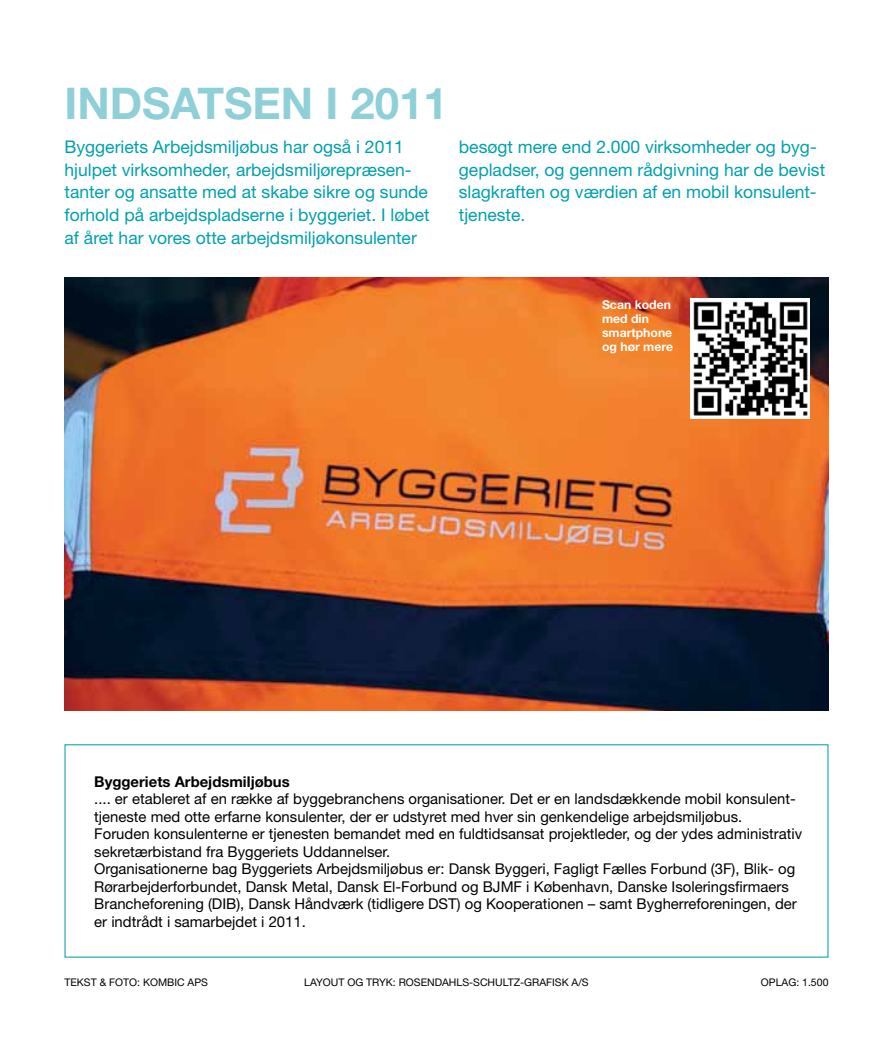
<style>
.page{position:relative;width:893px;height:1042px;background:#fff}
.page>*{position:absolute;margin:0;border:0;box-sizing:border-box;transform-origin:0 0}
.t1{font:700 43.75px "Helvetica Neue";color:#8fcfd8}
.t2{font:17.5px/22.8px "Helvetica Neue";color:#00a0af}
.t3{font:14.88px/17.5px "Helvetica Neue";color:#000}
.t4{font:700 14.88px "Helvetica Neue";color:#000}
.t5{font:700 12.25px/14px "Helvetica Neue";color:#fff}
.t6{font:10.5px "Helvetica Neue";color:#000}
</style>
<div class="page">
<img style="left:64px;top:278px;width:764px;height:433px">
<img style="left:691px;top:299px;width:119px;height:119px">
<h1 class="t1" style="left:64px;top:76px;width:385px">Indsatsen i 2011</h1>
<p class="t2" style="left:64px;top:135px;width:367px">Byggeriets Arbejdsmiljøbus har også i 2011 hjulpet virksomheder, arbejdsmiljørepræsen&shy;tanter og ansatte med at skabe sikre og sunde forhold på arbejdspladserne i byggeriet. I løbet af året har vores otte arbejdsmiljøkonsulenter</p>
<p class="t2" style="left:459px;top:135px;width:368px">besøgt mere end 2.000 virksomheder og byg&shy;gepladser, og gennem rådgivning har de bevist slagkraften og værdien af en mobil konsulent&shy;tjeneste.</p>
<p class="t5" style="left:602px;top:297px;width:73px">Scan koden med din smartphone og hør mere</p>
<p class="t4" style="left:94px;top:772px;width:197px">Byggeriets Arbejdsmiljøbus</p>
<p class="t3" style="left:94px;top:790px;width:709px">.... er etableret af en række af byggebranchens organisationer. Det er en landsdækkende mobil konsulent&shy;tjeneste med otte erfarne konsulenter, der er udstyret med hver sin genkendelige arbejdsmiljøbus.<br>Foruden konsulenterne er tjenesten bemandet med en fuldtidsansat projektleder, og der ydes administrativ sekretærbistand fra Byggeriets Uddannelser.<br>Organisationerne bag Byggeriets Arbejdsmiljøbus er: Dansk Byggeri, Fagligt Fælles Forbund (3F), Blik- og Rørarbejderforbundet, Dansk Metal, Dansk El-Forbund og BJM F i København, Danske Isoleringsfirmaers Brancheforening (DIB), Dansk H åndværk (tidligere DST) og Kooperationen – samt Bygherreforeningen, der er indtrådt i samarbejdet i 2011.</p>
<p class="t6" style="left:64px;top:976px;width:141px">Tekst &amp; Foto: Kombi c ApS</p>
<p class="t6" style="left:304px;top:976px;width:178px">Layout og tryk: RosendahlS-SCHU</p>
<p class="t6" style="left:503px;top:976px;width:83px">LTZ-GRAFISK A/SO</p>
<p class="t6" style="left:769px;top:976px;width:61px">plag: 1.500</p>
</div>
